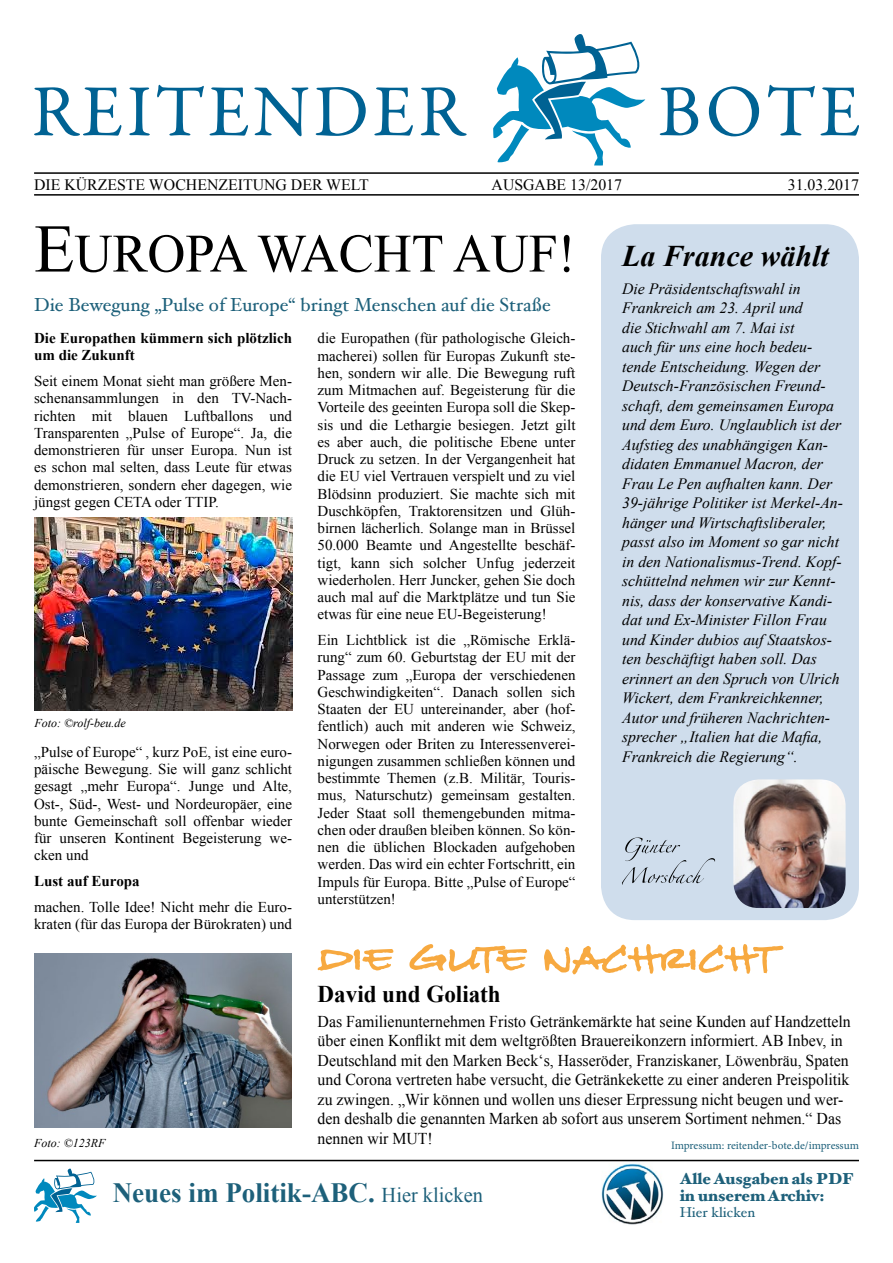
<style>
.page{position:relative;width:893px;height:1263px;background:#fff}
.page>*{position:absolute;margin:0;border:0;box-sizing:border-box;transform-origin:0 0}
.t1{font:54.15px "Times New Roman";color:#000}
.t2{font:italic 700 30px "Times New Roman";color:#000}
.t3{font:700 27.9px "Times New Roman";color:#1d607a}
.t4{font:700 24px "Times New Roman";color:#000;scale:.96 1}
.t5{font:18.9px "Hoefler Text";color:#1d607a}
.t6{font:16.5px/19.5px "Times New Roman";color:#000;scale:.96 1}
.t7{font:15.9px "Times New Roman";color:#000}
.t8{font:900 15.9px/16.5px "Hoefler Text";color:#1d607a}
.t9{font:italic 15.75px/19.5px "Times New Roman";color:#000}
.t10{font:15px/17.2px "Times New Roman";color:#000;text-align:justify}
.t11{font:700 15px/17.2px "Times New Roman";color:#000}
.t12{font:14.25px "Hoefler Text";color:#1d607a}
.t13{font:italic 12px "Times New Roman";color:#000}
.t14{font:11.4px "Minion Pro";letter-spacing:-.005em;color:#1d607a}
.s1{font-size:68.25px}
.s2{font-weight:400;font-size:21px}
</style>
<div class="page">
<img style="left:34px;top:953px;width:258px;height:175px">
<div style="left:601px;top:224px;width:258px;height:696px;background:#cfddec;border-radius:34px"></div>
<svg style="left:493px;top:34px;width:152px;height:131px"></svg>
<svg style="left:34px;top:87px;width:88px;height:49px"></svg>
<svg style="left:129px;top:87px;width:21px;height:48px"></svg>
<svg style="left:157px;top:85px;width:47px;height:51px"></svg>
<svg style="left:210px;top:87px;width:38px;height:49px"></svg>
<svg style="left:254px;top:87px;width:54px;height:49px"></svg>
<svg style="left:316px;top:87px;width:50px;height:49px"></svg>
<svg style="left:374px;top:87px;width:39px;height:49px"></svg>
<svg style="left:421px;top:87px;width:46px;height:49px"></svg>
<svg style="left:660px;top:87px;width:38px;height:48px"></svg>
<svg style="left:709px;top:86px;width:50px;height:50px"></svg>
<svg style="left:768px;top:85px;width:91px;height:51px"></svg>
<hr style="left:34px;top:172px;width:825px;height:2px;background:#000">
<hr style="left:34px;top:1160px;width:825px;height:1px;background:#000">
<hr style="left:34px;top:194px;width:825px;height:2px;background:#000">
<img style="left:601px;top:1163px;width:63px;height:62px">
<img style="left:733px;top:779px;width:113px;height:129px">
<svg style="left:622px;top:837px;width:93px;height:48px"></svg>
<svg style="left:318px;top:944px;width:465px;height:30px"></svg>
<svg style="left:34px;top:1168px;width:63px;height:55px"></svg>
<img style="left:34px;top:517px;width:258px;height:194px">
<p class="t7" style="left:34px;top:174px;width:336px">DIE KÜRZESTE WOCHENZEITUNG DER WELT</p>
<p class="t7" style="left:492px;top:174px;width:132px">AUSGABE 13/2017</p>
<p class="t7" style="left:788px;top:174px;width:73px">31.03.2017</p>
<h1 class="t1" style="left:34px;top:217px;width:543px"><span class="s1">E</span>UROPA WACHT AUF!</h1>
<p class="t5" style="left:34px;top:293px;width:518px">Die Bewegung „Pulse of Europe“ bringt Menschen auf die Straße</p>
<p class="t11" style="left:34px;top:329px;width:259px">Die Europathen kümmern sich plötzlich um die Zukunft</p>
<p class="t10" style="left:34px;top:372px;width:259px">Seit einem Monat sieht man größere Men&shy;schenansammlungen in den TV-Nach&shy;richten mit blauen Luftballons und Transparenten „Pulse of Europe“. Ja, die demonstrieren für unser Europa. Nun ist es schon mal selten, dass Leute für etwas demonstrieren, sondern eher dagegen, wie jüngst gegen CETA oder TTIP.</p>
<p class="t13" style="left:34px;top:714px;width:93px">Foto: ©rolf-beu.de</p>
<p class="t10" style="left:34px;top:743px;width:259px">„Pulse of Europe“ , kurz PoE, ist eine euro&shy;päische Bewegung. Sie will ganz schlicht gesagt „mehr Europa“. Junge und Alte, Ost-, Süd-, West- und Nordeuropäer, eine bunte Gemeinschaft soll offenbar wieder für unseren Kontinent Begeisterung we&shy;cken und</p>
<p class="t11" style="left:34px;top:872px;width:107px">Lust auf Europa</p>
<p class="t10" style="left:34px;top:898px;width:259px">machen. Tolle Idee! Nicht mehr die Euro&shy;kraten (für das Europa der Bürokraten) und</p>
<p class="t10" style="left:318px;top:329px;width:259px">die Europathen (für pathologische Gleich&shy;macherei) sollen für Europas Zukunft ste&shy;hen, sondern wir alle. Die Bewegung ruft zum Mitmachen auf. Begeisterung für die Vorteile des geeinten Europa soll die Skep&shy;sis und die Lethargie besiegen. Jetzt gilt es aber auch, die politische Ebene unter Druck zu setzen. In der Vergangenheit hat die EU viel Vertrauen verspielt und zu viel Blödsinn produziert. Sie machte sich mit Duschköpfen, Traktorensitzen und Glüh&shy;birnen lächerlich. Solange man in Brüssel 50.000 Beamte und Angestellte beschäf&shy;tigt, kann sich solcher Unfug jederzeit wiederholen. Herr Juncker, gehen Sie doch auch mal auf die Marktplätze und tun Sie etwas für eine neue EU-Begeisterung!</p>
<p class="t10" style="left:318px;top:631px;width:259px">Ein Lichtblick ist die „Römische Erklä&shy;rung“ zum 60. Geburtstag der EU mit der Passage zum „Europa der verschiedenen Geschwindigkeiten“. Danach sollen sich Staaten der EU untereinander, aber (hof&shy;fentlich) auch mit anderen wie Schweiz, Norwegen oder Briten zu Interessenverei&shy;nigungen zusammen schließen können und bestimmte Themen (z.B. Militär, Touris&shy;mus, Naturschutz) gemeinsam gestalten.<br>Jeder Staat soll themengebunden mitma&shy;chen oder draußen bleiben können. So kön&shy;nen die üblichen Blockaden aufgehoben werden. Das wird ein echter Fortschritt, ein Impuls für Europa. Bitte „Pulse of Europe“ unterstützen!</p>
<h2 class="t2" style="left:622px;top:235px;width:208px">La France wählt</h2>
<p class="t9" style="left:622px;top:278px;width:222px">Die Präsidentschaftswahl in<br>Frankreich am 23. April und<br>die Stichwahl am 7. Mai ist<br>auch für uns eine hoch bedeu&shy;tende Entscheidung. Wegen der<br>Deutsch-Französischen Freund&shy;schaft, dem gemeinsamen Europa und dem Euro. Unglaublich ist der<br>Aufstieg des unabhängigen Kan&shy;didaten Emmanuel Macron, der<br>Frau Le Pen aufhalten kann. Der<br>39-jährige Politiker ist Merkel-An&shy;hänger und Wirtschaftsliberaler, passt also im Moment so gar nicht in den Nationalismus-Trend. Kopf&shy;schüttelnd nehmen wir zur Kennt&shy;nis, dass der konservative Kandi&shy;dat und Ex-Minister Fillon Frau und Kinder dubios auf Staatskos&shy;ten beschäftigt haben soll. Das erinnert an den Spruch von Ulrich<br>Wickert, dem Frankreichkenner,<br>Autor und früheren Nachrichten&shy;sprecher „Italien hat die Mafia,<br>Frankreich die Regierung“.</p>
<h3 class="t4" style="left:318px;top:977px;width:192px">David und Goliath</h3>
<p class="t6" style="left:318px;top:1011px;width:557px">Das Familienunternehmen Fristo Getränkemärkte hat seine Kunden auf Handzetteln über einen Konflikt mit dem weltgrößten Brauereikonzern informiert. AB Inbev, in Deutschland mit den Marken Beck‘s, Hasseröder, Franziskaner, Löwenbräu, Spaten und Corona vertreten habe versucht, die Getränkekette zu einer anderen Preispolitik zu zwingen. „Wir können und wollen uns dieser Erpressung nicht beugen und wer&shy;den deshalb die genannten Marken ab sofort aus unserem Sortiment nehmen.“ Das nennen wir MUT!</p>
<p class="t13" style="left:34px;top:1135px;width:73px">Foto: ©123RF</p>
<p class="t14" style="left:671px;top:1138px;width:189px">Impressum: reitender-bote.de/impressum</p>
<h3 class="t3" style="left:113px;top:1174px;width:372px">Neues im Politik-ABC. <span class="s2">Hier klicken</span></h3>
<p class="t8" style="left:680px;top:1171px;width:176px">Alle Ausgaben als PDF in unserem Archiv:</p>
<p class="t12" style="left:680px;top:1204px;width:77px">Hier klicken</p>
</div>
